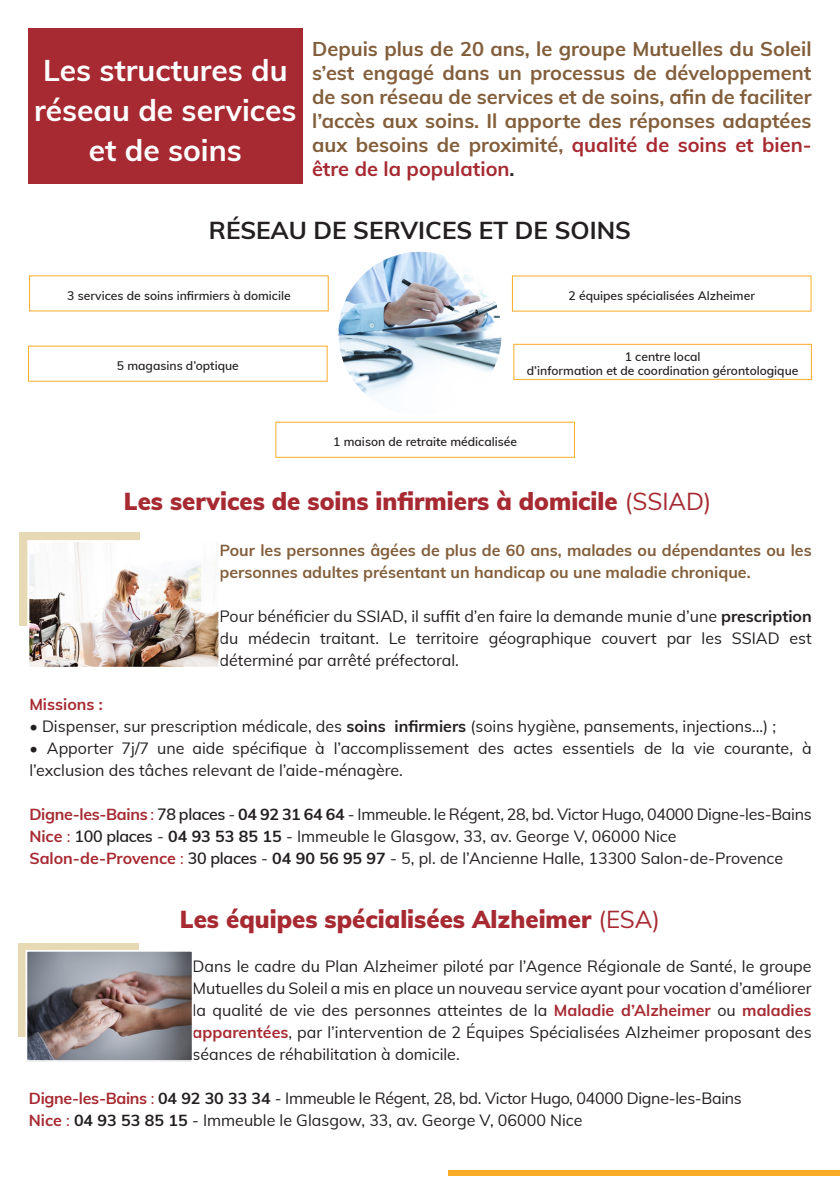
<style>
.page{position:relative;width:840px;height:1191px;background:#fff}
.page>*{position:absolute;margin:0;border:0;box-sizing:border-box;transform-origin:0 0}
.t1{font:700 30px/40px "Muli";color:#fff;text-align:center}
.t2{font:700 24.4px "Muli";color:#231f20}
.t3{font:900 24px "Muli";color:#a72a32}
.t4{font:700 20px/24px "Muli";color:#825e3b;text-align:justify}
.t5{font:16px/22px "Muli";color:#231f20;text-align:justify}
.t6{font:16px/22px "Muli";letter-spacing:-.02em;color:#231f20}
.t7{font:700 16px/22px "Muli";color:#825e3b}
.t8{font:700 16px "Muli";color:#a72a32}
.t9{font:600 12.2px "Muli";color:#231f20}
.s1{color:#a72a32}
.s2{color:#231f20}
.s3{font-weight:400}
.s4{font-weight:700}
.s5{font-weight:700;color:#a72a32}
.s6{font-weight:600}
</style>
<div class="page">
<div style="left:28px;top:28px;width:274px;height:156px;background:#a72a32"></div>
<div style="left:19px;top:532px;width:120px;height:94px;background:#e8d9b5"></div>
<img style="left:30px;top:543px;width:187px;height:123px">
<div style="left:27px;top:540px;width:193px;height:129px;border:2px solid #fff"></div>
<div style="left:448px;top:1169px;width:391px;height:6px;background:#faac29"></div>
<div style="left:18px;top:943px;width:120px;height:93px;background:linear-gradient(to right,#e8d9b6,#e8d9b6)"></div>
<img style="left:29px;top:953px;width:161px;height:106px">
<div style="left:26px;top:950px;width:167px;height:112px;border:2px solid #fff"></div>
<img style="left:338px;top:252px;width:163px;height:163px;border-radius:82px">
<div style="left:513px;top:344px;width:298px;height:35px;border:1px solid #faac29"></div>
<p class="t1" style="left:34px;top:49px;width:264px">Les structures du réseau de services et de soins</p>
<p class="t4" style="left:312px;top:36px;width:500px">Depuis plus de 20 ans, le groupe Mutuelles du Soleil s’est engagé dans un processus de développement de son réseau de services et de soins, afin de faciliter l’accès aux soins. Il apporte des réponses adaptées aux besoins de proximité, <span class="s1">qualité de soins et bien&shy;être de la population</span><span class="s2">.</span></p>
<p class="t2" style="left:209px;top:212px;width:423px">RÉSEAU DE SERVICES ET DE SOINS</p>
<p class="t9" style="left:67px;top:286px;width:225px">3 services de soins infirmiers à domicile</p>
<p class="t9" style="left:568px;top:286px;width:188px">2 équipes spécialisées Alzheimer</p>
<p class="t9" style="left:117px;top:356px;width:123px">5 magasins d’optique</p>
<p class="t9" style="left:624px;top:347px;width:77px">1 centre local</p>
<p class="t9" style="left:526px;top:362px;width:273px">d’information et de coordination gérontologique</p>
<p class="t9" style="left:333px;top:432px;width:185px">1 maison de retraite médicalisée</p>
<p class="t3" style="left:124px;top:483px;width:588px">Les services de soins infirmiers à domicile <span class="s3">(SSIAD)</span></p>
<p class="t7" style="left:219px;top:538px;width:593px">Pour les personnes âgées de plus de 60 ans, malades ou dépendantes ou les personnes adultes présentant un handicap ou une maladie chronique.</p>
<p class="t5" style="left:219px;top:604px;width:593px">Pour bénéficier du SSIAD, il suffit d’en faire la demande munie d’une <span class="s4">prescription </span>du médecin traitant. Le territoire géographique couvert par les SSIAD est déterminé par arrêté préfectoral.</p>
<p class="t8" style="left:29px;top:692px;width:75px">Missions :</p>
<p class="t5" style="left:29px;top:714px;width:747px">• Dispenser, sur prescription médicale, des <span class="s4">soins infirmiers</span> (soins hygiène, pansements, injections...) ;</p>
<p class="t5" style="left:29px;top:736px;width:783px">• Apporter 7j/7 une aide spécifique à l’accomplissement des actes essentiels de la vie courante, à l’exclusion des tâches relevant de l’aide-ménagère.</p>
<p class="t6" style="left:29px;top:802px;width:783px"><span class="s5">Digne-les-Bains</span> <span class="s1">:</span> <span class="s6">78 places</span> - <span class="s4">04 92 31 64 64</span> - Immeuble. le Régent, 28, bd. Victor Hugo, 04000 Digne-les-Bains<br><span class="s5">Nice</span> <span class="s1">:</span> <span class="s6">100 places</span> - <span class="s4">04 93 53 85 15</span> - Immeuble le Glasgow, 33, av. George V, 06000 Nice</p>
<p class="t5" style="left:29px;top:846px;width:755px"><span class="s5">Salon-de-Provence</span> <span class="s1">:</span> <span class="s6">30 places</span> - <span class="s4">04 90 56 95 97</span> - 5, pl. de l’Ancienne Halle, 13300 Salon-de-Provence</p>
<p class="t3" style="left:180px;top:902px;width:481px">Les équipes spécialisées Alzheimer <span class="s3">(ESA)</span></p>
<p class="t5" style="left:192px;top:954px;width:620px">Dans le cadre du Plan Alzheimer piloté par l’Agence Régionale de Santé, le groupe Mutuelles du Soleil a mis en place un nouveau service ayant pour vocation d’améliorer la qualité de vie des personnes atteintes de la <span class="s5">Maladie d’Alzheimer</span> ou <span class="s5">maladies apparentées</span>, par l’intervention de 2 Équipes Spécialisées Alzheimer proposant des séances de réhabilitation à domicile.</p>
<p class="t6" style="left:29px;top:1086px;width:714px"><span class="s5">Digne-les-Bains</span> <span class="s1">:</span> <span class="s4">04 92 30 33 34</span> - Immeuble le Régent, 28, bd. Victor Hugo, 04000 Digne-les-Bains</p>
<p class="t5" style="left:29px;top:1108px;width:555px"><span class="s5">Nice</span> <span class="s1">:</span> <span class="s4">04 93 53 85 15</span> - Immeuble le Glasgow, 33, av. George V, 06000 Nice</p>
</div>
